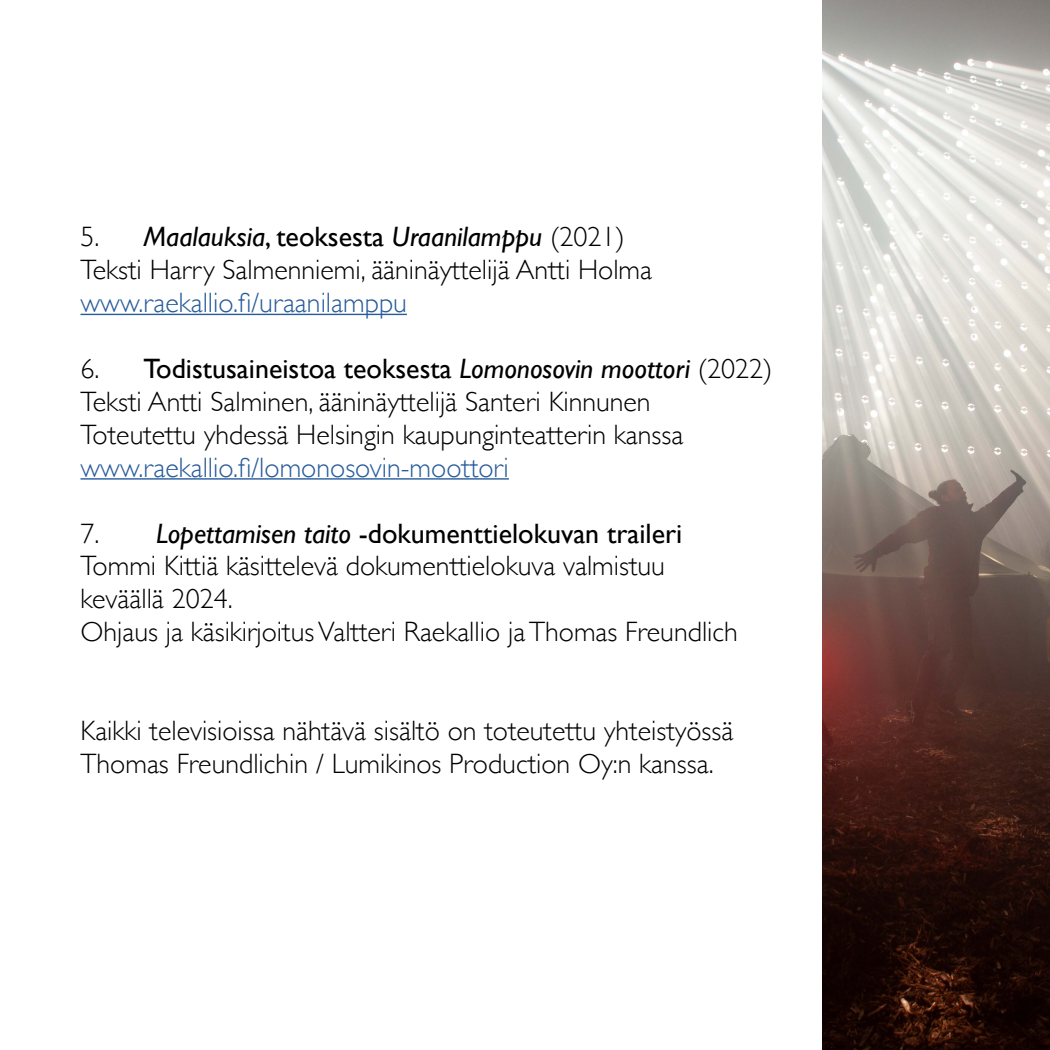
<style>
.page{position:relative;width:1050px;height:1050px;background:#fff}
.page>*{position:absolute;margin:0;border:0;box-sizing:border-box;transform-origin:0 0}
.t1{font:300 28px/32.9px "Gill Sans";color:#000}
.t2{font:28px "Gill Sans";color:#000}
.t3{font:300 28px "Gill Sans";color:#275b9b}
.t4{font:italic 28px "Gill Sans";color:#000}
.s1{font-weight:300;font-style:normal}
.s2{font-style:normal}
.s3{font-weight:300}
.s4{font-style:italic}
</style>
<div class="page">
<hr style="left:80px;top:314px;width:327px;height:1px;background:#275b9b">
<hr style="left:80px;top:478px;width:429px;height:2px;background:#275b9b">
<img style="left:822px;top:0;width:228px;height:1050px">
<p class="t4" style="left:80px;top:221px;width:546px"><span class="s1">5.</span> Maalauksia<span class="s2">, teoksesta</span> Uraanilamppu <span class="s1">(2021)</span></p>
<p class="t1" style="left:80px;top:252px;width:573px">Teksti Harry Salmenniemi, ääninäyttelijä Antti Holma</p>
<p class="t3" style="left:80px;top:281px;width:328px">www.raekallio.fi/uraanilamppu</p>
<p class="t2" style="left:80px;top:352px;width:693px"><span class="s3">6.</span> Todistusaineistoa teoksesta <span class="s4">Lomonosovin moottori</span> <span class="s3">(2022)</span></p>
<p class="t1" style="left:80px;top:384px;width:572px">Teksti Antti Salminen, ääninäyttelijä Santeri Kinnunen</p>
<p class="t1" style="left:80px;top:417px;width:604px">Toteutettu yhdessä Helsingin kaupunginteatterin kanssa</p>
<p class="t3" style="left:80px;top:446px;width:430px">www.raekallio.fi/lomonosovin-moottori</p>
<p class="t2" style="left:80px;top:517px;width:603px"><span class="s3">7.</span> <span class="s4">Lopettamisen taito</span> -dokumenttielokuvan traileri</p>
<p class="t1" style="left:80px;top:549px;width:586px">Tommi Kittiä käsittelevä dokumenttielokuva valmistuu</p>
<p class="t1" style="left:80px;top:581px;width:154px">keväällä 2024.</p>
<p class="t1" style="left:80px;top:614px;width:659px">Ohjaus ja käsikirjoitus Valtteri Raekallio ja Thomas Freundlich</p>
<p class="t1" style="left:80px;top:713px;width:654px">Kaikki televisioissa nähtävä sisältö on toteutettu yhteistyössä<br>Thomas Freundlichin / Lumikinos Production Oy:n kanssa.</p>
</div>
